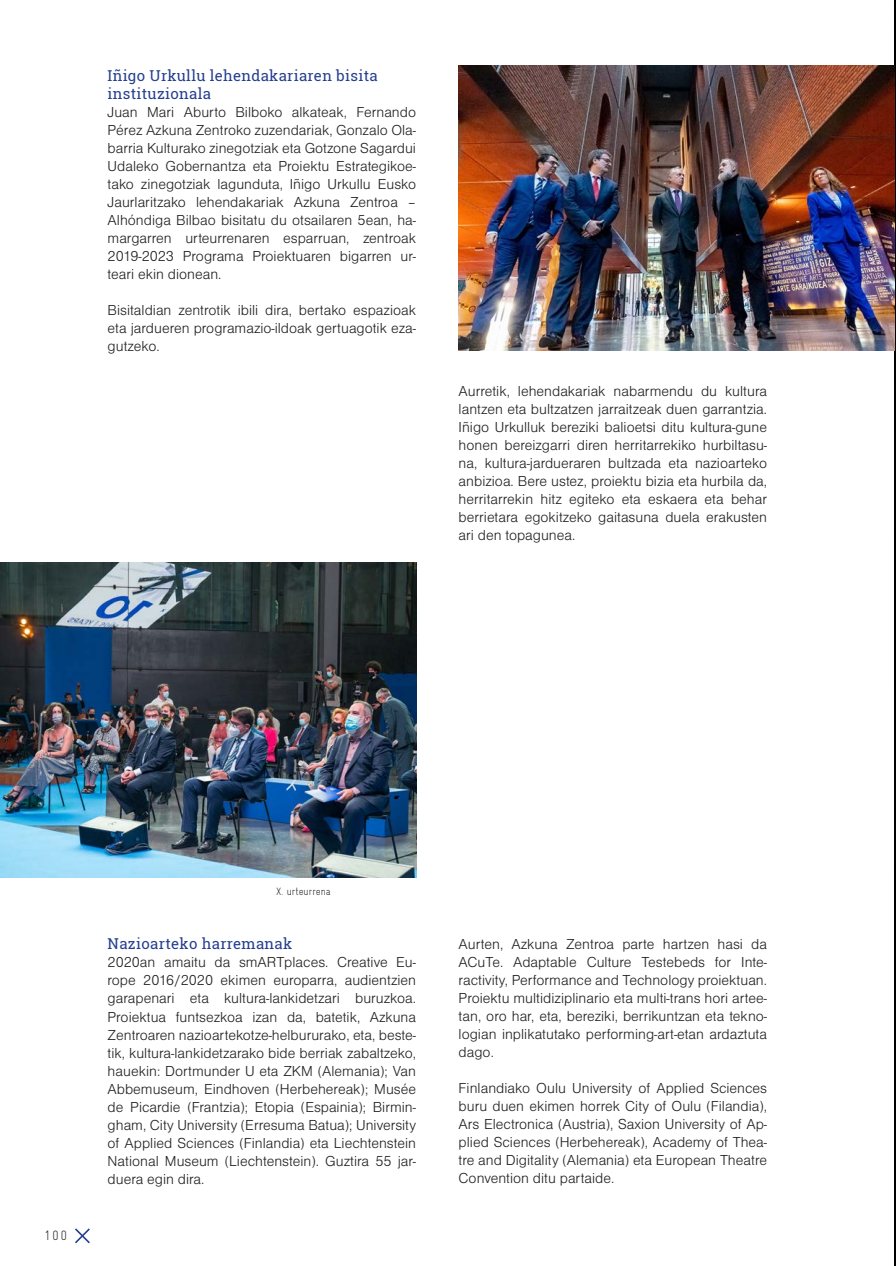
<style>
.page{position:relative;width:896px;height:1266px;background:#fff}
.page>*{position:absolute;margin:0;border:0;box-sizing:border-box;transform-origin:0 0}
.t1{font:15px/18px "Nimbus Sans DOT Ligh";color:#231f20;text-align:justify}
.t2{font:15px/18px "Roboto Slab";letter-spacing:.02em;color:#253f8e}
.t3{font:13.5px "Alhondiga Bilbao Light Condensed L";color:#231f20}
.t4{font:10.5px "Alhondiga Bilbao Light Condensed L";color:#231f20}
</style>
<div class="page">
<svg style="left:75px;top:1228px;width:15px;height:16px"></svg>
<img style="left:894px;top:2px;width:1px;height:1262px">
<img style="left:0;top:562px;width:416px;height:315px">
<img style="left:458px;top:65px;width:436px;height:286px">
<p class="t2" style="left:108px;top:66px;width:272px">Iñigo Urkullu lehendakariaren bisita instituzionala</p>
<p class="t1" style="left:108px;top:103px;width:310px">Juan Mari Aburto Bilboko alkateak, Fernando Pérez Azkuna Zentroko zuzendariak, Gonzalo Ola&shy;barria Kulturako zinegotziak eta Gotzone Sagardui Udaleko Gobernantza eta Proiektu Estrategikoe&shy;tako zinegotziak lagunduta, Iñigo Urkullu Eusko Jaurlaritzako lehendakariak Azkuna Zentroa – Alhóndiga Bilbao bisitatu du otsailaren 5ean, ha&shy;margarren urteurrenaren esparruan, zentroak 2019-2023 Programa Proiektuaren bigarren ur&shy;teari ekin dionean.</p>
<p class="t1" style="left:108px;top:301px;width:310px">Bisitaldian zentrotik ibili dira, bertako espazioak eta jardueren programazio-ildoak gertuagotik eza&shy;gutzeko.</p>
<p class="t1" style="left:458px;top:382px;width:310px">Aurretik, lehendakariak nabarmendu du kultura lantzen eta bultzatzen jarraitzeak duen garrantzia.<br>Iñigo Urkulluk bereziki balioetsi ditu kultura-gune honen bereizgarri diren herritarrekiko hurbiltasu&shy;na, kultura-jardueraren bultzada eta nazioarteko anbizioa. Bere ustez, proiektu bizia eta hurbila da, herritarrekin hitz egiteko eta eskaera eta behar berrietara egokitzeko gaitasuna duela erakusten ari den topagunea.</p>
<p class="t3" style="left:44px;top:1228px;width:25px">100</p>
<p class="t4" style="left:276px;top:885px;width:56px">X. urteurrena</p>
<p class="t2" style="left:108px;top:934px;width:186px">Nazioarteko harremanak</p>
<p class="t1" style="left:108px;top:953px;width:310px">2020an amaitu da smARTplaces. Creative Eu&shy;rope 2016/2020 ekimen europarra, audientzien garapenari eta kultura-lankidetzari buruzkoa.<br>Proiektua funtsezkoa izan da, batetik, Azkuna Zentroaren nazioartekotze-helbururako, eta, beste&shy;tik, kultura-lankidetzarako bide berriak zabaltzeko, hauekin: Dortmunder U eta ZKM (Alemania); Van Abbemuseum, Eindhoven (Herbehereak); Musée de Picardie (Frantzia); Etopia (Espainia); Birmin&shy;gham, City University (Erresuma Batua); University of Applied Sciences (Finlandia) eta Liechtenstein National Museum (Liechtenstein). Guztira 55 jar&shy;duera egin dira.</p>
<p class="t1" style="left:458px;top:935px;width:310px">Aurten, Azkuna Zentroa parte hartzen hasi da ACuTe. Adaptable Culture Testebeds for Inte&shy;ractivity, Performance and Technology proiektuan.<br>Proiektu multidiziplinario eta multi-trans hori artee&shy;tan, oro har, eta, bereziki, berrikuntzan eta tekno&shy;logian inplikatutako performing-art-etan ardaztuta dago.</p>
<p class="t1" style="left:458px;top:1079px;width:310px">Finlandiako Oulu University of Applied Sciences buru duen ekimen horrek City of Oulu (Filandia), Ars Electronica (Austria), Saxion University of Ap&shy;plied Sciences (Herbehereak), Academy of Thea&shy;tre and Digitality (Alemania) eta European Theatre Convention ditu partaide.</p>
</div>
